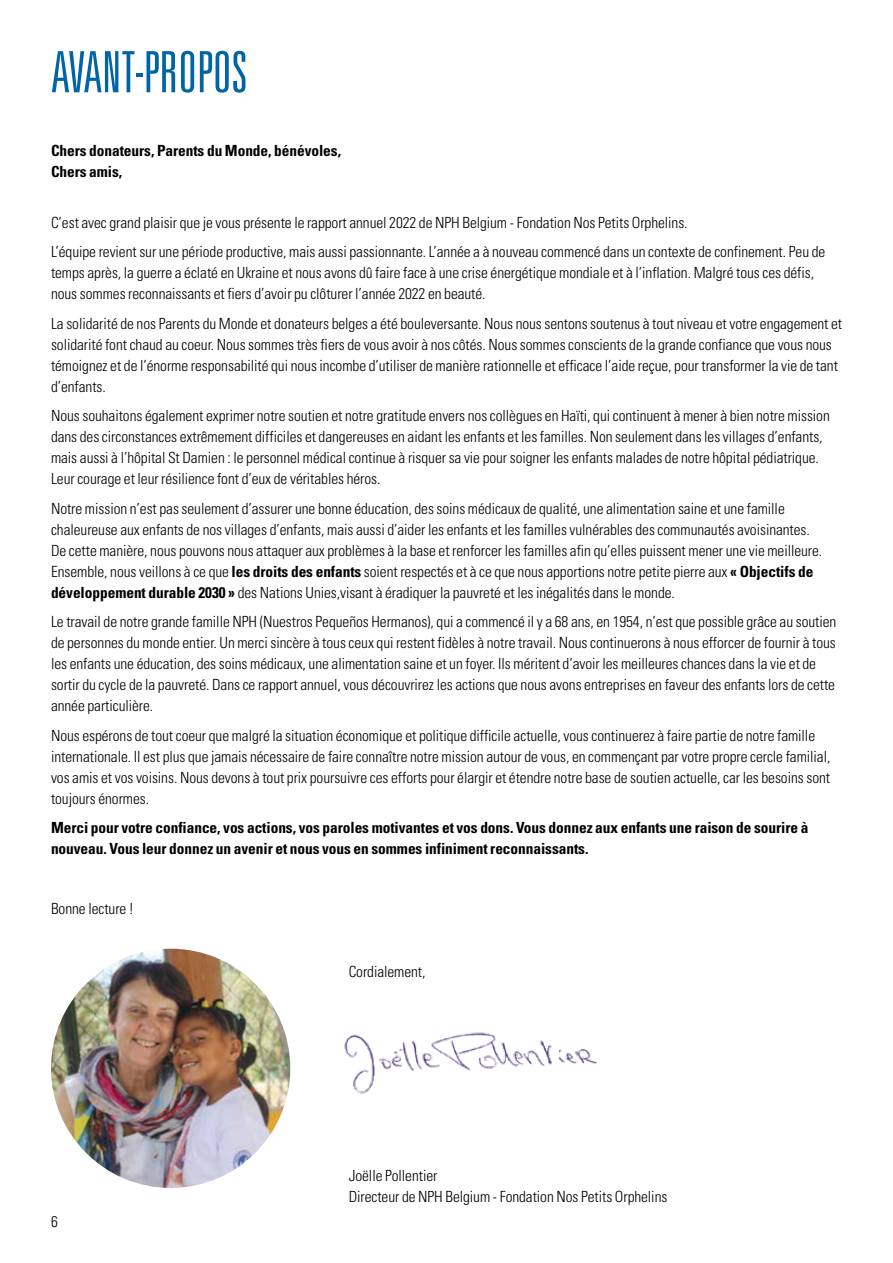
<style>
.page{position:relative;width:893px;height:1263px;background:#fff}
.page>*{position:absolute;margin:0;border:0;box-sizing:border-box;transform-origin:0 0}
.t1{font:300 ultra-condensed 57px "Univers LT Std";letter-spacing:-.005em;color:#0064a7}
.t2{font:300 condensed 15.3px/21px "Univers LT Std";letter-spacing:-.005em;color:#000}
.t3{font:700 condensed 15.3px/21px "Univers";letter-spacing:-.005em;color:#000}
.s1{font-family:"Univers";font-weight:700}
</style>
<div class="page">
<img style="left:51px;top:949px;width:239px;height:239px;border-radius:120px">
<img style="left:344px;top:1032px;width:253px;height:62px">
<h1 class="t1" style="left:51px;top:42px;width:198px">AVANT-PROPOS</h1>
<p class="t3" style="left:51px;top:140px;width:292px">Chers donateurs, Parents du Monde, bénévoles,<br>Chers amis,</p>
<p class="t2" style="left:51px;top:207px;width:776px;line-height:29.5px">C’est avec grand plaisir que je vous présente le rapport annuel 2022 de NPH Belgium - Fondation Nos Petits Orphelins.<br>L’équipe revient sur une période productive, mais aussi passionnante. L’année a à nouveau commencé dans un contexte de confinement. Peu de</p>
<p class="t2" style="left:51px;top:262px;width:765px">temps après, la guerre a éclaté en Ukraine et nous avons dû faire face à une crise énergétique mondiale et à l’inflation. Malgré tous ces défis, nous sommes reconnaissants et fiers d’avoir pu clôturer l’année 2022 en beauté.</p>
<p class="t2" style="left:51px;top:313px;width:793px">La solidarité de nos Parents du Monde et donateurs belges a été bouleversante. Nous nous sentons soutenus à tout niveau et votre engagement et solidarité font chaud au coeur. Nous sommes très fiers de vous avoir à nos côtés. Nous sommes conscients de la grande confiance que vous nous témoignez et de l’énorme responsabilité qui nous incombe d’utiliser de manière rationnelle et efficace l’aide reçue, pour transformer la vie de tant d’enfants.</p>
<p class="t2" style="left:51px;top:405px;width:780px">Nous souhaitons également exprimer notre soutien et notre gratitude envers nos collègues en Haïti, qui continuent à mener à bien notre mission dans des circonstances extrêmement difficiles et dangereuses en aidant les enfants et les familles. Non seulement dans les villages d’enfants, mais aussi à l’hôpital St Damien : le personnel médical continue à risquer sa vie pour soigner les enfants malades de notre hôpital pédiatrique.<br>Leur courage et leur résilience font d’eux de véritables héros.</p>
<p class="t2" style="left:51px;top:498px;width:773px">Notre mission n’est pas seulement d’assurer une bonne éducation, des soins médicaux de qualité, une alimentation saine et une famille chaleureuse aux enfants de nos villages d’enfants, mais aussi d’aider les enfants et les familles vulnérables des communautés avoisinantes.<br>De cette manière, nous pouvons nous attaquer aux problèmes à la base et renforcer les familles afin qu’elles puissent mener une vie meilleure.<br>Ensemble, nous veillons à ce que <span class="s1">les droits des enfants</span> soient respectés et à ce que nous apportions notre petite pierre aux <span class="s1">« Objectifs de développement durable 2030 »</span> des Nations Unies,visant à éradiquer la pauvreté et les inégalités dans le monde.</p>
<p class="t2" style="left:51px;top:611px;width:787px">Le travail de notre grande famille NPH (Nuestros Pequeños Hermanos), qui a commencé il y a 68 ans, en 1954, n’est que possible grâce au soutien de personnes du monde entier. Un merci sincère à tous ceux qui restent fidèles à notre travail. Nous continuerons à nous efforcer de fournir à tous les enfants une éducation, des soins médicaux, une alimentation saine et un foyer. Ils méritent d’avoir les meilleures chances dans la vie et de sortir du cycle de la pauvreté. Dans ce rapport annuel, vous découvrirez les actions que nous avons entreprises en faveur des enfants lors de cette année particulière.</p>
<p class="t2" style="left:51px;top:725px;width:781px">Nous espérons de tout coeur que malgré la situation économique et politique difficile actuelle, vous continuerez à faire partie de notre famille internationale. Il est plus que jamais nécessaire de faire connaître notre mission autour de vous, en commençant par votre propre cercle familial, vos amis et vos voisins. Nous devons à tout prix poursuivre ces efforts pour élargir et étendre notre base de soutien actuelle, car les besoins sont toujours énormes.</p>
<p class="t3" style="left:51px;top:817px;width:759px">Merci pour votre confiance, vos actions, vos paroles motivantes et vos dons. Vous donnez aux enfants une raison de sourire à nouveau. Vous leur donnez un avenir et nous vous en sommes infiniment reconnaissants.</p>
<p class="t2" style="left:51px;top:898px;width:85px">Bonne lecture !</p>
<p class="t2" style="left:51px;top:1211px;width:8px">6</p>
<p class="t2" style="left:349px;top:961px;width:78px">Cordialement,</p>
<p class="t2" style="left:349px;top:1165px;width:320px">Joëlle Pollentier<br>Directeur de NPH Belgium - Fondation Nos Petits Orphelins</p>
</div>
